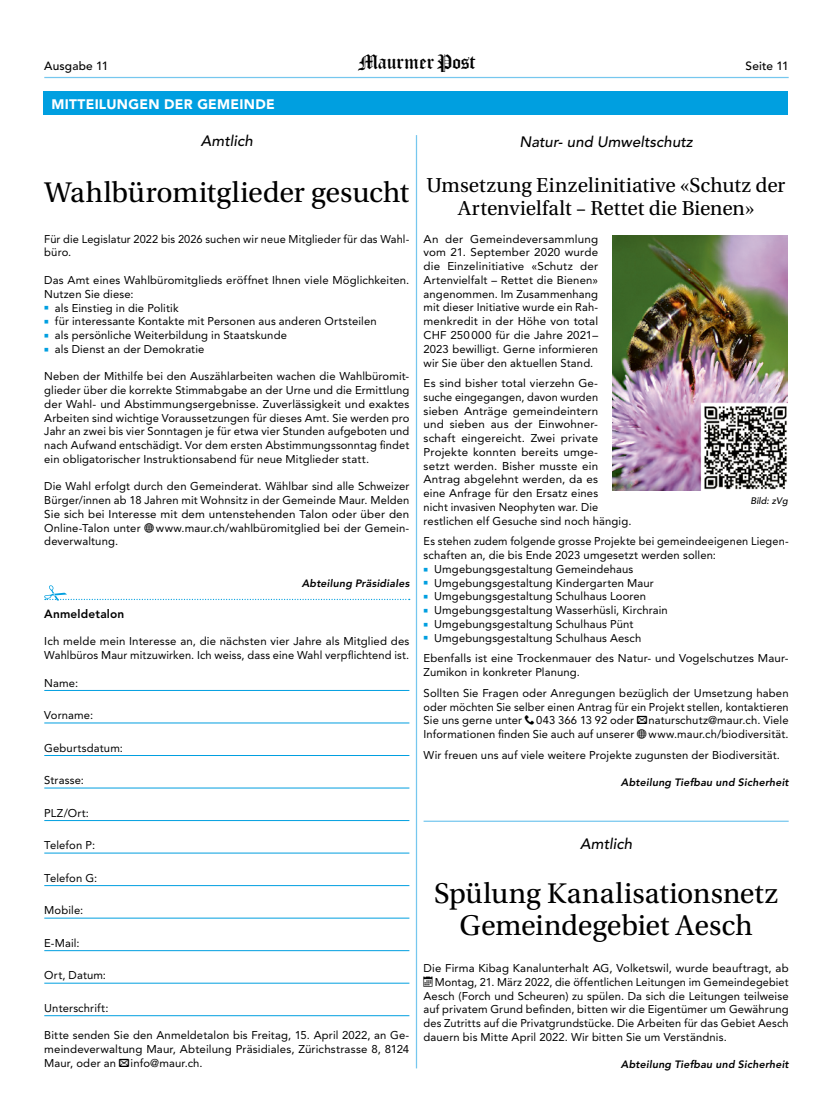
<style>
.page{position:relative;width:833px;height:1117px;background:#fff}
.page>*{position:absolute;margin:0;border:0;box-sizing:border-box;transform-origin:0 0}
.MP_Header_24pt{font:30px/32.5px "Utopia Std";letter-spacing:-.005em;color:#000;text-align:center}
.t1{font:22.38px "Old London";color:#000}
.MP_Header_17pt{font:21.25px/22.5px "Utopia Std";color:#000;text-align:center}
.MP_Spitzmarke_12pt{font:italic 500 15px "Avenir LT Std";letter-spacing:.005em;color:#000}
.MP_Rubriktitel_gros{font:900 13.75px "Avenir LT Std";letter-spacing:.02em;color:#fff}
.t2{font:500 11.88px "Avenir LT Std";letter-spacing:.01em;color:#000}
.MP_Zwischentitel{font:800 11.88px "Avenir LT Std";letter-spacing:.015em;color:#000}
.MP_Grundschrift_o_E{font:11.25px/13.8px "Avenir LT Std";letter-spacing:.01em;color:#000;text-align:justify}
.MP_Autor{font:italic 800 10.62px "Avenir LT Std";letter-spacing:.015em;color:#000}
.MP_Bildlegende{font:italic 500 9.38px "Avenir LT Std";color:#000}
</style>
<div class="page">
<hr style="left:44px;top:77px;width:744px;height:1px;background:#76c7ee">
<div style="left:43px;top:91px;width:745px;height:24px;background:#009fe0"></div>
<img style="left:612px;top:236px;width:176px;height:254px">
<hr style="left:44px;top:690px;width:365px;height:1px;background:#009fe0">
<hr style="left:44px;top:722px;width:365px;height:1px;background:#009fe0">
<hr style="left:44px;top:755px;width:365px;height:1px;background:#009fe0">
<hr style="left:44px;top:787px;width:365px;height:1px;background:#009fe0">
<hr style="left:44px;top:820px;width:365px;height:1px;background:#009fe0">
<hr style="left:44px;top:852px;width:365px;height:1px;background:#009fe0">
<hr style="left:44px;top:885px;width:365px;height:1px;background:#009fe0">
<hr style="left:44px;top:917px;width:365px;height:1px;background:#009fe0">
<hr style="left:44px;top:950px;width:365px;height:1px;background:#009fe0">
<hr style="left:44px;top:982px;width:365px;height:1px;background:#009fe0">
<hr style="left:44px;top:1015px;width:365px;height:1px;background:#009fe0">
<svg style="left:44px;top:585px;width:366px;height:15px"></svg>
<hr style="left:423px;top:820px;width:365px;height:1px;background:#76c7ee">
<hr style="left:416px;top:135px;width:1px;height:933px;background:#76c7ee">
<p class="t2" style="left:44px;top:59px;width:66px">Ausgabe 11</p>
<h2 class="t1" style="left:359px;top:49px;width:118px">Maurmer Post</h2>
<p class="t2" style="left:745px;top:59px;width:45px">Seite 11</p>
<p class="MP_Rubriktitel_gros" style="left:51px;top:96px;width:225px">MITTEILUNGEN DER GEMEINDE</p>
<p class="MP_Spitzmarke_12pt" style="left:519px;top:133px;width:175px">Natur- und Umweltschutz</p>
<p class="MP_Header_17pt" style="left:427px;top:174px;width:360px">Umsetzung Einzelinitiative «Schutz der<br>Artenvielfalt – Rettet die Bienen»</p>
<p class="MP_Grundschrift_o_E" style="left:423px;top:232px;width:176px">An der Gemeindeversammlung vom 21. September 2020 wurde die Einzelinitiative «Schutz der Artenvielfalt – Rettet die Bienen» angenommen. Im Zusammenhang mit dieser Initiative wurde ein Rah&shy;menkredit in der Höhe von total CHF 250000 für die Jahre 2021– 2023 bewilligt. Gerne informieren wir Sie über den aktuellen Stand.</p>
<p class="MP_Grundschrift_o_E" style="left:423px;top:376px;width:209px;text-align:left">Es sind bisher total vierzehn Ge-<br>suche eingegangen, davon wurden sieben Anträge gemeindeintern<br>und sieben aus der Einwohner&shy;schaft eingereicht. Zwei private Projekte konnten bereits umge-<br>setzt werden. Bisher musste ein Antrag abgelehnt werden, da es<br>eine Anfrage für den Ersatz eines<br>nicht invasiven Neophyten war. Die restlichen elf Gesuche sind noch hängig.</p>
<p class="MP_Grundschrift_o_E" style="left:423px;top:534px;width:366px">Es stehen zudem folgende grosse Projekte bei gemeindeeigenen Liegen&shy;schaften an, die bis Ende 2023 umgesetzt werden sollen:</p>
<p class="MP_Grundschrift_o_E" style="left:434px;top:562px;width:201px">Umgebungsgestaltung Gemeindehaus</p>
<p class="MP_Grundschrift_o_E" style="left:434px;top:576px;width:221px">Umgebungsgestaltung Kindergarten Maur</p>
<p class="MP_Grundschrift_o_E" style="left:434px;top:589px;width:213px">Umgebungsgestaltung Schulhaus Looren</p>
<p class="MP_Grundschrift_o_E" style="left:434px;top:603px;width:235px">Umgebungsgestaltung Wasserhüsli, Kirchrain</p>
<p class="MP_Grundschrift_o_E" style="left:434px;top:617px;width:201px">Umgebungsgestaltung Schulhaus Pünt</p>
<p class="MP_Grundschrift_o_E" style="left:434px;top:631px;width:209px">Umgebungsgestaltung Schulhaus Aesch</p>
<p class="MP_Grundschrift_o_E" style="left:423px;top:651px;width:366px">Ebenfalls ist eine Trockenmauer des Natur- und Vogelschutzes Maur-<br>Zumikon in konkreter Planung.</p>
<p class="MP_Grundschrift_o_E" style="left:423px;top:686px;width:366px">Sollten Sie Fragen oder Anregungen bezüglich der Umsetzung haben oder möchten Sie selber einen Antrag für ein Projekt stellen, kontaktieren Sie uns gerne unter ▼●□■043 366 13 92 oder ●naturschutz@maur.ch. Viele Informationen finden Sie auch auf unserer ●□www.maur.ch/biodiversität.</p>
<p class="MP_Grundschrift_o_E" style="left:423px;top:747px;width:358px">Wir freuen uns auf viele weitere Projekte zugunsten der Biodiversität.</p>
<p class="MP_Autor" style="left:621px;top:776px;width:169px">Abteilung Tiefbau und Sicherheit</p>
<p class="MP_Spitzmarke_12pt" style="left:201px;top:132px;width:53px">Amtlich</p>
<p class="MP_Header_24pt" style="left:44px;top:176px;width:366px">Wahlbüromitglieder gesucht</p>
<p class="MP_Grundschrift_o_E" style="left:44px;top:232px;width:366px">Für die Legislatur 2022 bis 2026 suchen wir neue Mitglieder für das Wahl&shy;büro.</p>
<p class="MP_Grundschrift_o_E" style="left:44px;top:273px;width:366px">Das Amt eines Wahlbüromitglieds eröffnet Ihnen viele Möglichkeiten.<br>Nutzen Sie diese:</p>
<p class="MP_Grundschrift_o_E" style="left:55px;top:301px;width:125px">als Einstieg in die Politik</p>
<p class="MP_Grundschrift_o_E" style="left:55px;top:314px;width:323px">für interessante Kontakte mit Personen aus anderen Ortsteilen</p>
<p class="MP_Grundschrift_o_E" style="left:55px;top:328px;width:233px">als persönliche Weiterbildung in Staatskunde</p>
<p class="MP_Grundschrift_o_E" style="left:55px;top:342px;width:151px">als Dienst an der Demokratie</p>
<p class="MP_Grundschrift_o_E" style="left:44px;top:369px;width:366px">Neben der Mithilfe bei den Auszählarbeiten wachen die Wahlbüromit&shy;glieder über die korrekte Stimmabgabe an der Urne und die Ermittlung der Wahl- und Abstimmungsergebnisse. Zuverlässigkeit und exaktes Arbeiten sind wichtige Voraussetzungen für dieses Amt. Sie werden pro Jahr an zwei bis vier Sonntagen je für etwa vier Stunden aufgeboten und nach Aufwand entschädigt. Vor dem ersten Abstimmungssonntag findet ein obligatorischer Instruktionsabend für neue Mitglieder statt.</p>
<p class="MP_Grundschrift_o_E" style="left:44px;top:479px;width:367px">Die Wahl erfolgt durch den Gemeinderat. Wählbar sind alle Schweizer Bürger/innen ab 18 Jahren mit Wohnsitz in der Gemeinde Maur. Melden Sie sich bei Interesse mit dem untenstehenden Talon oder über den Online-Talon unter ●□www.maur.ch/wahlbüromitglied bei der Gemein&shy;deverwaltung.</p>
<p class="MP_Autor" style="left:302px;top:576px;width:109px">Abteilung Präsidiales</p>
<p class="MP_Zwischentitel" style="left:44px;top:606px;width:82px">Anmeldetalon</p>
<p class="MP_Grundschrift_o_E" style="left:44px;top:634px;width:367px">Ich melde mein Interesse an, die nächsten vier Jahre als Mitglied des<br>Wahlbüros Maur mitzuwirken. Ich weiss, dass eine Wahl verpflichtend ist.</p>
<p class="MP_Grundschrift_o_E" style="left:44px;top:675px;width:35px">Name:</p>
<p class="MP_Grundschrift_o_E" style="left:44px;top:708px;width:50px">Vorname:</p>
<p class="MP_Grundschrift_o_E" style="left:44px;top:740px;width:80px">Geburtsdatum:</p>
<p class="MP_Grundschrift_o_E" style="left:44px;top:773px;width:41px">Strasse:</p>
<p class="MP_Grundschrift_o_E" style="left:44px;top:805px;width:46px">PLZ/Ort:</p>
<p class="MP_Grundschrift_o_E" style="left:44px;top:838px;width:52px">Telefon P:</p>
<p class="MP_Grundschrift_o_E" style="left:44px;top:870px;width:54px">Telefon G:</p>
<p class="MP_Grundschrift_o_E" style="left:44px;top:903px;width:40px">Mobile:</p>
<p class="MP_Grundschrift_o_E" style="left:44px;top:935px;width:37px">E-Mail:</p>
<p class="MP_Grundschrift_o_E" style="left:44px;top:968px;width:63px">Ort, Datum:</p>
<p class="MP_Grundschrift_o_E" style="left:44px;top:1000px;width:66px">Unterschrift:</p>
<p class="MP_Grundschrift_o_E" style="left:44px;top:1028px;width:366px">Bitte senden Sie den Anmeldetalon bis Freitag, 15. April 2022, an Ge&shy;meindeverwaltung Maur, Abteilung Präsidiales, Zürichstrasse 8, 8124<br>Maur, oder an ●info@maur.ch.</p>
<p class="MP_Bildlegende" style="left:750px;top:495px;width:39px">Bild: zVg</p>
<p class="MP_Spitzmarke_12pt" style="left:580px;top:834px;width:53px">Amtlich</p>
<p class="MP_Header_24pt" style="left:434px;top:877px;width:345px">Spülung Kanalisationsnetz<br>Gemeindegebiet Aesch</p>
<p class="MP_Grundschrift_o_E" style="left:423px;top:961px;width:366px">Die Firma Kibag Kanalunterhalt AG, Volketswil, wurde beauftragt, ab</p>
<p class="MP_Grundschrift_o_E" style="left:423px;top:974px;width:367px">▼Montag, 21. März 2022, die öffentlichen Leitungen im Gemeindegebiet Aesch (Forch und Scheuren) zu spülen. Da sich die Leitungen teilweise auf privatem Grund befinden, bitten wir die Eigentümer um Gewährung des Zutritts auf die Privatgrundstücke. Die Arbeiten für das Gebiet Aesch dauern bis Mitte April 2022. Wir bitten Sie um Verständnis.</p>
<p class="MP_Autor" style="left:621px;top:1058px;width:169px">Abteilung Tiefbau und Sicherheit</p>
</div>
